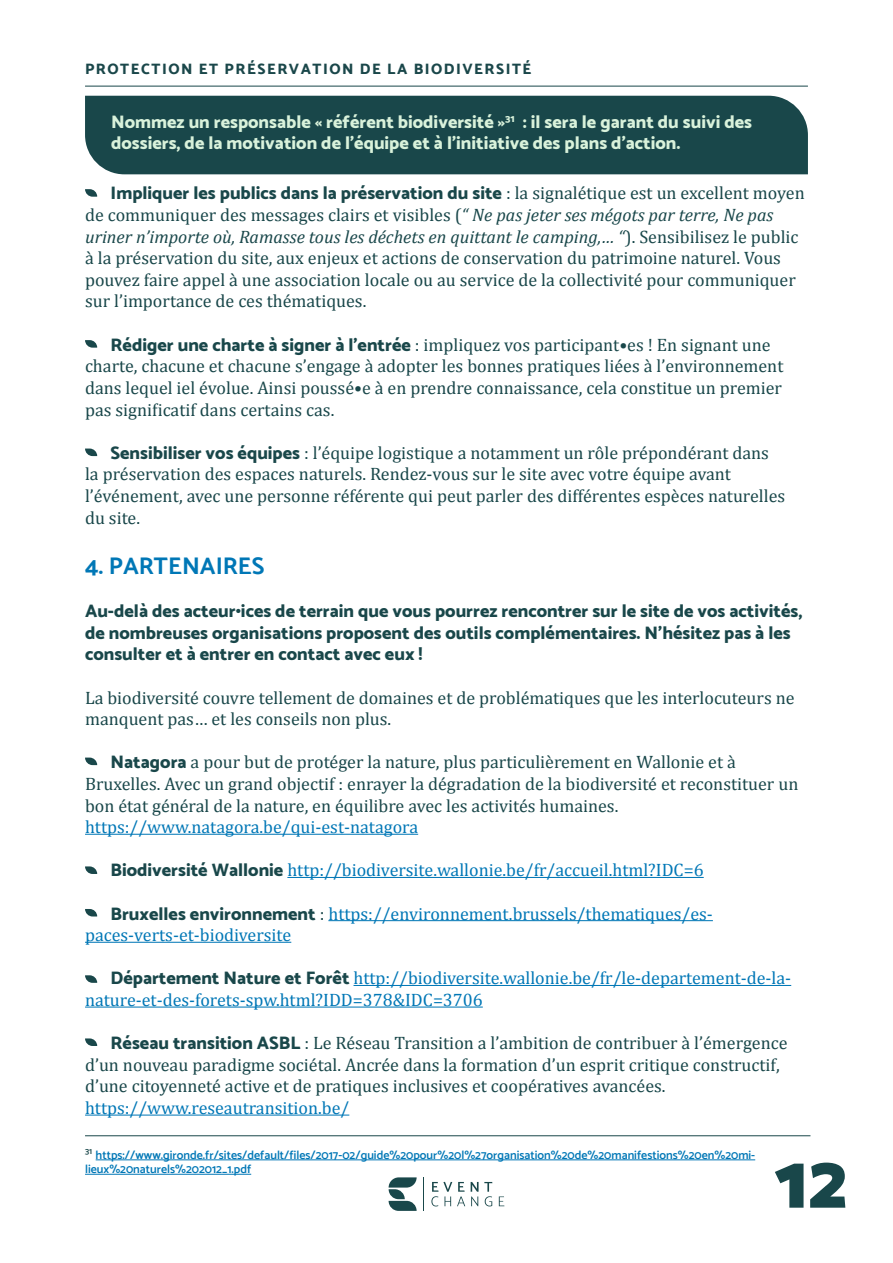
<style>
.page{position:relative;width:893px;height:1263px;background:#fff}
.page>*{position:absolute;margin:0;border:0;box-sizing:border-box;transform-origin:0 0}
.t1{font:900 77.85px "Catamaran";color:#19474a}
.t2{font:700 24px "Catamaran";color:#0077b6}
.t3{font:18px/21.6px "Cambria";color:#19474a}
.t4{font:18px/21.6px "Cambria";color:#0077b6}
.t5{font:800 18px/21.6px "Catamaran";color:#19474a}
.t6{font:800 18px/21.6px "Catamaran";color:#d9f2db}
.t7{font:800 15px "Catamaran";letter-spacing:.1em;color:#1a474a}
.t8{font:600 12px/14.4px "Catamaran";color:#0077b6}
.s1{font-family:"Cambria";font-weight:400}
.s2{font-style:italic}
.s3{font-family:"Catamaran";font-weight:800}
.s4{font-family:"Catamaran";font-weight:800;color:#19474a}
.s5{color:#19474a}
</style>
<div class="page">
<svg style="left:389px;top:1177px;width:28px;height:34px"></svg>
<svg style="left:431px;top:1182px;width:34px;height:24px"></svg>
<svg style="left:471px;top:1182px;width:21px;height:24px"></svg>
<svg style="left:499px;top:1196px;width:5px;height:10px"></svg>
<hr style="left:423px;top:1177px;width:1px;height:34px;background:#19474a">
<hr style="left:85px;top:86px;width:723px;height:1px;background:#19474a">
<hr style="left:85px;top:834px;width:333px;height:1px;background:#0077b6">
<hr style="left:287px;top:877px;width:417px;height:1px;background:#0077b6">
<hr style="left:328px;top:920px;width:385px;height:1px;background:#0077b6">
<hr style="left:85px;top:942px;width:206px;height:1px;background:#0077b6">
<hr style="left:353px;top:985px;width:438px;height:1px;background:#0077b6">
<hr style="left:85px;top:1006px;width:398px;height:1px;background:#0077b6">
<hr style="left:85px;top:1114px;width:264px;height:1px;background:#0077b6">
<svg style="left:85px;top:189px;width:12px;height:8px"></svg>
<svg style="left:85px;top:757px;width:12px;height:8px"></svg>
<svg style="left:85px;top:866px;width:12px;height:8px"></svg>
<svg style="left:85px;top:909px;width:12px;height:7px"></svg>
<svg style="left:85px;top:975px;width:12px;height:8px"></svg>
<svg style="left:85px;top:1038px;width:12px;height:8px"></svg>
<svg style="left:85px;top:340px;width:12px;height:8px"></svg>
<svg style="left:85px;top:448px;width:12px;height:8px"></svg>
<hr style="left:85px;top:1135px;width:725px;height:1px;background:#19474a">
<hr style="left:96px;top:1159px;width:659px;height:1px;background:#0077b6">
<hr style="left:85px;top:1174px;width:166px;height:1px;background:#0077b6">
<div style="left:85px;top:96px;width:723px;height:78px;background:#19474a"></div>
<p class="t7" style="left:85px;top:60px;width:448px">PROTECTION ET PRÉSERVATION DE LA BIODIVERSITÉ</p>
<p class="t6" style="left:111px;top:111px;width:642px">Nommez un responsable « référent biodiversité »<sup>31</sup> : il sera le garant du suivi des dossiers, de la motivation de l’équipe et à l’initiative des plans d’action.</p>
<p class="t5" style="left:111px;top:182px;width:696px">Impliquer les publics dans la préservation du site <span class="s1">: la signalétique est un excellent moyen</span></p>
<p class="t3" style="left:85px;top:204px;width:715px">de communiquer des messages clairs et visibles (<span class="s2">“ Ne pas jeter ses mégots par terre, Ne pas uriner n’importe où, Ramasse tous les déchets en quittant le camping,… “</span>). Sensibilisez le public à la préservation du site, aux enjeux et actions de conservation du patrimoine naturel. Vous pouvez faire appel à une association locale ou au service de la collectivité pour communiquer sur l’importance de ces thématiques.</p>
<p class="t3" style="left:85px;top:334px;width:700px;text-indent:26px"><span class="s3">Rédiger une charte à signer à l’entrée</span> : impliquez vos participant•es ! En signant une charte, chacune et chacune s’engage à adopter les bonnes pratiques liées à l’environnement dans lequel iel évolue. Ainsi poussé•e à en prendre connaissance, cela constitue un premier pas significatif dans certains cas.</p>
<p class="t3" style="left:85px;top:442px;width:702px;text-indent:26px"><span class="s3">Sensibiliser vos équipes</span> : l’équipe logistique a notamment un rôle prépondérant dans la préservation des espaces naturels. Rendez-vous sur le site avec votre équipe avant l’événement, avec une personne référente qui peut parler des différentes espèces naturelles du site.</p>
<h2 class="t2" style="left:85px;top:552px;width:181px">4. PARTENAIRES</h2>
<p class="t5" style="left:85px;top:600px;width:719px">Au-delà des acteur•ices de terrain que vous pourrez rencontrer sur le site de vos activités, de nombreuses organisations proposent des outils complémentaires. N’hésitez pas à les consulter et à entrer en contact avec eux !</p>
<p class="t3" style="left:85px;top:687px;width:711px">La biodiversité couvre tellement de domaines et de problématiques que les interlocuteurs ne manquent pas… et les conseils non plus.</p>
<p class="t3" style="left:85px;top:751px;width:715px;text-indent:26px"><span class="s3">Natagora</span> a pour but de protéger la nature, plus particulièrement en Wallonie et à<br>Bruxelles. Avec un grand objectif : enrayer la dégradation de la biodiversité et reconstituer un bon état général de la nature, en équilibre avec les activités humaines.</p>
<p class="t4" style="left:85px;top:816px;width:335px">https://www.natagora.be/qui-est-natagora</p>
<p class="t4" style="left:111px;top:859px;width:595px"><span class="s4">Biodiversité Wallonie</span> http://biodiversite.wallonie.be/fr/accueil.html?IDC=6</p>
<p class="t4" style="left:85px;top:903px;width:629px;text-indent:26px"><span class="s4">Bruxelles environnement</span> <span class="s5">:</span> https://environnement.brussels/thematiques/es&shy;paces-verts-et-biodiversite</p>
<p class="t4" style="left:85px;top:967px;width:708px;text-indent:26px"><span class="s4">Département Nature et Forêt</span> http://biodiversite.wallonie.be/fr/le-departement-de-la&shy;nature-et-des-forets-spw.html?IDD=378&amp;IDC=3706</p>
<p class="t3" style="left:85px;top:1032px;width:704px;text-indent:26px"><span class="s3">Réseau transition ASBL</span> : Le Réseau Transition a l’ambition de contribuer à l’émergence d’un nouveau paradigme sociétal. Ancrée dans la formation d’un esprit critique constructif, d’une citoyenneté active et de pratiques inclusives et coopératives avancées.</p>
<p class="t4" style="left:85px;top:1097px;width:266px">https://www.reseautransition.be/</p>
<p class="t8" style="left:85px;top:1147px;width:672px"><sup>31</sup> https://www.gironde.fr/sites/default/files/2017-02/guide%20pour%20l%27organisation%20de%20manifestions%20en%20mi&shy;lieux%20naturels%202012_1.pdf</p>
<h1 class="t1" style="left:774px;top:1135px;width:74px">12</h1>
</div>
